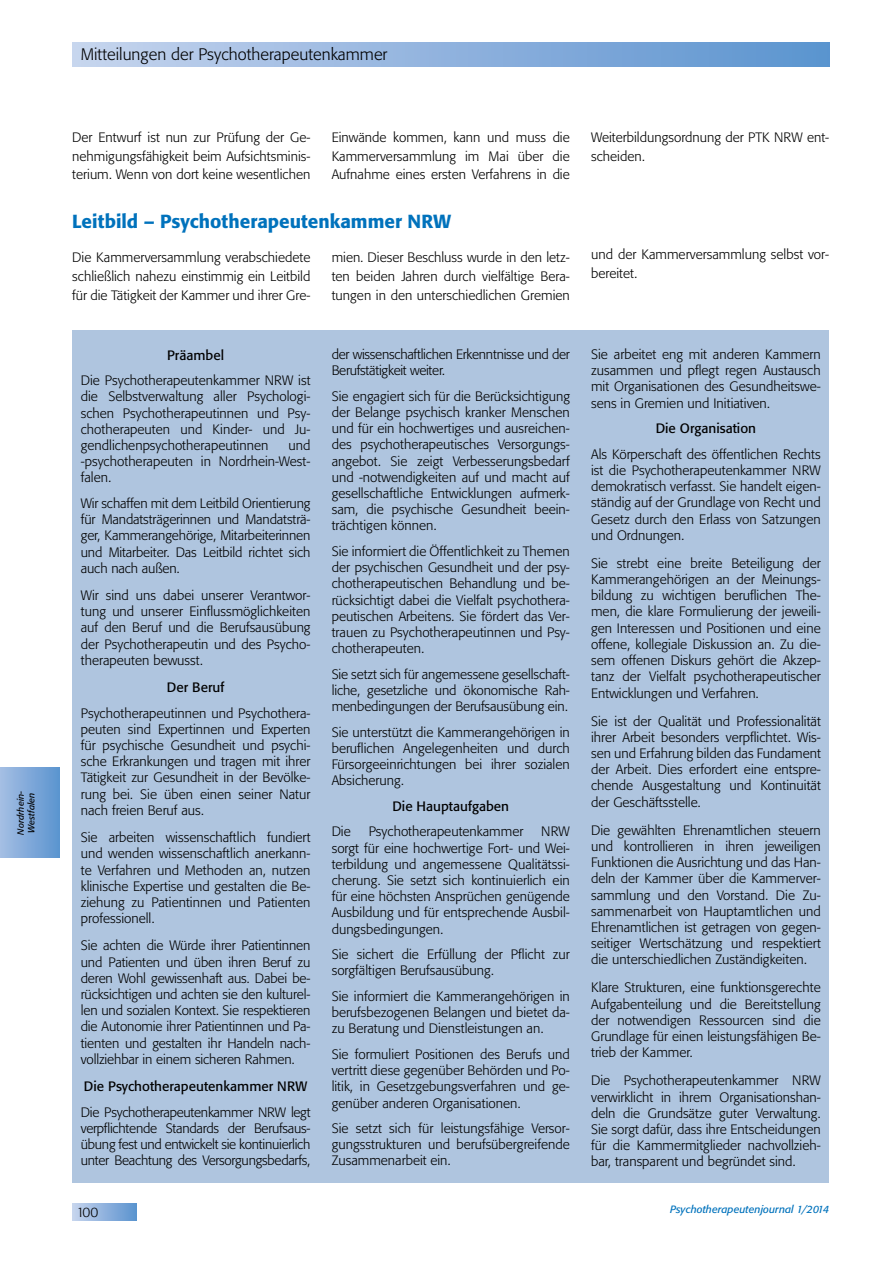
<style>
.page{position:relative;width:893px;height:1263px;background:#fff}
.page>*{position:absolute;margin:0;border:0;box-sizing:border-box;transform-origin:0 0}
.t1{font:500 18.75px "Tn T Form BSK";color:#0072bc}
.t2{font:300 16.5px "Tn T Form BSK";color:#000}
.t3{font:300 13.5px/16.2px "Tn T Form BSK";color:#000;text-align:justify}
.t4{font:13.5px "Tn T Form BSK";color:#000}
.t5{font:300 13.5px/16.2px "Tn T Form BSK";letter-spacing:-.02em;color:#000}
.t6{font:italic 10.5px "Tn T Form BSK";color:#0072bc}
.t7{font:italic 9px/10.8px "Tn T Form BSK";color:#000}
</style>
<div class="page">
<div style="left:72px;top:43px;width:757px;height:24px;background:linear-gradient(to right,#c6d4ee,#5a92cf)"></div>
<div style="left:72px;top:1203px;width:64px;height:17px;background:linear-gradient(to right,#c7d4ee,#5d94cf)"></div>
<div style="left:0;top:767px;width:60px;height:91px;background:linear-gradient(to right,#a4bee3,#5c95cf)"></div>
<div style="left:72px;top:330px;width:757px;height:852px;background:#afc5df"></div>
<p class="t7" style="left:15px;top:835px;width:45px;rotate:-90deg">Nordrhein-<br>Westfalen</p>
<p class="t2" style="left:81px;top:44px;width:308px">Mitteilungen der Psychotherapeutenkammer</p>
<p class="t3" style="left:72px;top:128px;width:240px;line-height:18.8px">Der Entwurf ist nun zur Prüfung der Ge&shy;nehmigungsfähigkeit beim Aufsichtsminis&shy;terium. Wenn von dort keine wesentlichen</p>
<p class="t3" style="left:332px;top:128px;width:240px;line-height:18.8px">Einwände kommen, kann und muss die Kammerversammlung im Mai über die Aufnahme eines ersten Verfahrens in die</p>
<p class="t3" style="left:591px;top:128px;width:240px;line-height:18.8px">Weiterbildungsordnung der PTK NRW ent&shy;scheiden.</p>
<h1 class="t1" style="left:72px;top:209px;width:380px">Leitbild – Psychotherapeutenkammer NRW</h1>
<p class="t3" style="left:72px;top:248px;width:240px;line-height:18.8px">Die Kammerversammlung verabschiedete schließlich nahezu einstimmig ein Leitbild für die Tätigkeit der Kammer und ihrer Gre-</p>
<p class="t3" style="left:332px;top:248px;width:240px;line-height:18.8px">mien. Dieser Beschluss wurde in den letz&shy;ten beiden Jahren durch vielfältige Bera&shy;tungen in den unterschiedlichen Gremien</p>
<p class="t3" style="left:591px;top:245px;width:240px;line-height:18.8px">und der Kammerversammlung selbst vor&shy;bereitet.</p>
<p class="t4" style="left:167px;top:347px;width:59px">Präambel</p>
<p class="t3" style="left:81px;top:372px;width:231px">Die Psychotherapeutenkammer NRW ist die Selbstverwaltung aller Psychologi&shy;schen Psychotherapeutinnen und Psy&shy;chotherapeuten und Kinder- und Ju&shy;gendlichenpsychotherapeutinnen</p>
<p class="t3" style="left:81px;top:437px;width:231px;text-indent:208px">und -psychotherapeuten in Nordrhein-West&shy;falen.</p>
<p class="t3" style="left:81px;top:495px;width:231px">Wir schaffen mit dem Leitbild Orientierung für Mandatsträgerinnen und Mandatsträ&shy;ger, Kammerangehörige, Mitarbeiterinnen und Mitarbeiter. Das Leitbild richtet sich auch nach außen.</p>
<p class="t3" style="left:81px;top:587px;width:231px">Wir sind uns dabei unserer Verantwor&shy;tung und unserer Einflussmöglichkeiten auf den Beruf und die Berufsausübung der Psychotherapeutin und des Psycho&shy;therapeuten bewusst.</p>
<p class="t4" style="left:167px;top:679px;width:59px">Der Beruf</p>
<p class="t3" style="left:81px;top:705px;width:231px">Psychotherapeutinnen und Psychothera&shy;peuten sind Expertinnen und Experten für psychische Gesundheit und psychi&shy;sche Erkrankungen und tragen mit ihrer Tätigkeit zur Gesundheit in der Bevölke&shy;rung bei. Sie üben einen seiner Natur nach freien Beruf aus.</p>
<p class="t3" style="left:81px;top:829px;width:231px">Sie arbeiten wissenschaftlich fundiert und wenden wissenschaftlich anerkann&shy;te Verfahren und Methoden an, nutzen klinische Expertise und gestalten die Be&shy;ziehung zu Patientinnen und Patienten professionell.</p>
<p class="t3" style="left:81px;top:938px;width:231px">Sie achten die Würde ihrer Patientinnen und Patienten und üben ihren Beruf zu deren Wohl gewissenhaft aus. Dabei be&shy;rücksichtigen und achten sie den kulturel&shy;len und sozialen Kontext. Sie respektieren die Autonomie ihrer Patientinnen und Pa&shy;tienten und gestalten ihr Handeln nach&shy;vollziehbar in einem sicheren Rahmen.</p>
<p class="t4" style="left:84px;top:1078px;width:225px">Die Psychotherapeutenkammer NRW</p>
<p class="t3" style="left:81px;top:1104px;width:231px">Die Psychotherapeutenkammer NRW legt verpflichtende Standards der Berufsaus&shy;übung fest und entwickelt sie kontinuierlich unter Beachtung des Versorgungsbedarfs,</p>
<p class="t5" style="left:332px;top:346px;width:240px">der wissenschaftlichen Erkenntnisse und der<br>Berufstätigkeit weiter.</p>
<p class="t3" style="left:332px;top:388px;width:240px">Sie engagiert sich für die Berücksichtigung der Belange psychisch kranker Menschen und für ein hochwertiges und ausreichen&shy;des psychotherapeutisches Versorgungs&shy;angebot. Sie zeigt Verbesserungsbedarf und -notwendigkeiten auf und macht auf gesellschaftliche Entwicklungen aufmerk&shy;sam, die psychische Gesundheit beein&shy;trächtigen können.</p>
<p class="t3" style="left:332px;top:543px;width:240px">Sie informiert die Öffentlichkeit zu Themen der psychischen Gesundheit und der psy&shy;chotherapeutischen Behandlung und be&shy;rücksichtigt dabei die Vielfalt psychothera&shy;peutischen Arbeitens. Sie fördert das Ver&shy;trauen zu Psychotherapeutinnen und Psy&shy;chotherapeuten.</p>
<p class="t3" style="left:332px;top:666px;width:240px">Sie setzt sich für angemessene gesellschaft&shy;liche, gesetzliche und ökonomische Rah&shy;menbedingungen der Berufsausübung ein.</p>
<p class="t3" style="left:332px;top:724px;width:240px">Sie unterstützt die Kammerangehörigen in beruflichen Angelegenheiten und durch Fürsorgeeinrichtungen bei ihrer sozialen Absicherung.</p>
<p class="t4" style="left:392px;top:798px;width:118px">Die Hauptaufgaben</p>
<p class="t3" style="left:332px;top:824px;width:21px">Die</p>
<p class="t3" style="left:369px;top:824px;width:156px">Psychotherapeutenkammer</p>
<p class="t3" style="left:332px;top:824px;width:240px;text-indent:209px">NRW sorgt für eine hochwertige Fort- und Wei&shy;terbildung und angemessene Qualitätssi&shy;cherung. Sie setzt sich kontinuierlich ein für eine höchsten Ansprüchen genügende Ausbildung und für entsprechende Ausbil&shy;dungsbedingungen.</p>
<p class="t3" style="left:332px;top:946px;width:240px">Sie sichert die Erfüllung der Pflicht zur sorgfältigen Berufsausübung.</p>
<p class="t3" style="left:332px;top:988px;width:240px">Sie informiert die Kammerangehörigen in berufsbezogenen Belangen und bietet da&shy;zu Beratung und Dienstleistungen an.</p>
<p class="t3" style="left:332px;top:1046px;width:240px">Sie formuliert Positionen des Berufs und vertritt diese gegenüber Behörden und Po&shy;litik, in Gesetzgebungsverfahren und ge&shy;genüber anderen Organisationen.</p>
<p class="t3" style="left:332px;top:1120px;width:240px">Sie setzt sich für leistungsfähige Versor&shy;gungsstrukturen und berufsübergreifende Zusammenarbeit ein.</p>
<p class="t3" style="left:591px;top:346px;width:231px">Sie arbeitet eng mit anderen Kammern zusammen und pflegt regen Austausch mit Organisationen des Gesundheitswe&shy;sens in Gremien und Initiativen.</p>
<p class="t4" style="left:656px;top:420px;width:102px">Die Organisation</p>
<p class="t3" style="left:591px;top:446px;width:231px">Als Körperschaft des öffentlichen Rechts ist die Psychotherapeutenkammer NRW demokratisch verfasst. Sie handelt eigen&shy;ständig auf der Grundlage von Recht und Gesetz durch den Erlass von Satzungen und Ordnungen.</p>
<p class="t3" style="left:591px;top:555px;width:231px">Sie strebt eine breite Beteiligung der Kammerangehörigen an der Meinungs&shy;bildung zu wichtigen beruflichen The&shy;men, die klare Formulierung der jeweili&shy;gen Interessen und Positionen und eine offene, kollegiale Diskussion an. Zu die&shy;sem offenen Diskurs gehört die Akzep&shy;tanz der Vielfalt psychotherapeutischer Entwicklungen und Verfahren.</p>
<p class="t3" style="left:591px;top:713px;width:231px">Sie ist der Qualität und Professionalität ihrer Arbeit besonders verpflichtet. Wis&shy;sen und Erfahrung bilden das Fundament der Arbeit. Dies erfordert eine entspre&shy;chende Ausgestaltung und Kontinuität der Geschäftsstelle.</p>
<p class="t3" style="left:591px;top:822px;width:231px">Die gewählten Ehrenamtlichen steuern und kontrollieren in ihren jeweiligen Funktionen die Ausrichtung und das Han&shy;deln der Kammer über die Kammerver&shy;sammlung und den Vorstand. Die Zu&shy;sammenarbeit von Hauptamtlichen und Ehrenamtlichen ist getragen von gegen&shy;seitiger Wertschätzung und respektiert die unterschiedlichen Zuständigkeiten.</p>
<p class="t3" style="left:591px;top:980px;width:231px">Klare Strukturen, eine funktionsgerechte Aufgabenteilung und die Bereitstellung der notwendigen Ressourcen sind die Grundlage für einen leistungsfähigen Be&shy;trieb der Kammer.</p>
<p class="t3" style="left:591px;top:1073px;width:231px">Die Psychotherapeutenkammer NRW verwirklicht in ihrem Organisationshan&shy;deln die Grundsätze guter Verwaltung.<br>Sie sorgt dafür, dass ihre Entscheidungen für die Kammermitglieder nachvollzieh&shy;bar, transparent und begründet sind.</p>
<p class="t3" style="left:77px;top:1204px;width:23px">100</p>
<p class="t6" style="left:670px;top:1203px;width:161px">Psychotherapeutenjournal 1/2014</p>
</div>
